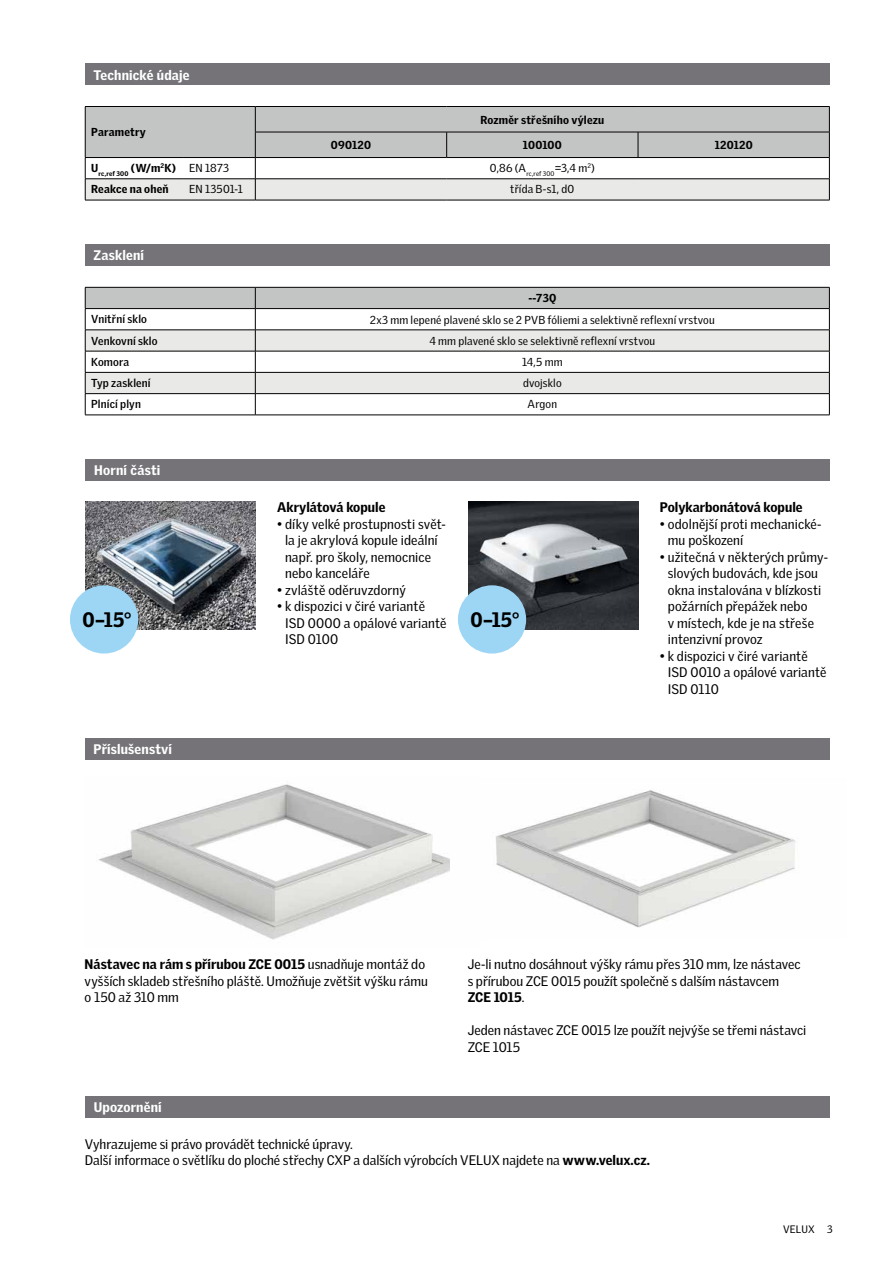
<style>
.page{position:relative;width:893px;height:1263px;background:#fff}
.page>*{position:absolute;margin:0;border:0;box-sizing:border-box;transform-origin:0 0}
.t1{font:900 20.4px "Velux Gothic";color:#000}
.t2{font:13.5px/16.5px "Velux Gothic";letter-spacing:.005em;color:#000}
.t3{font:900 13.5px "Velux Gothic";letter-spacing:.01em;color:#fff}
.t4{font:900 13.5px "Velux Gothic";color:#000}
.t5{font:11.25px "Velux Gothic";letter-spacing:.015em;color:#000}
.t6{font:900 11.25px "Velux Gothic";letter-spacing:.015em;color:#000}
.t7{font:700 11.25px "Velux Gothic";letter-spacing:.015em;color:#000}
.t8{font:10.5px "Velux Gothic";letter-spacing:.015em;color:#000}
.t9{font:900 6.45px "Velux Gothic";letter-spacing:.025em;color:#000}
.s1{font-weight:900}
</style>
<div class="page">
<div style="left:85px;top:245px;width:744px;height:21px;background:#757377"></div>
<svg style="left:85px;top:287px;width:745px;height:128px"></svg>
<hr style="left:85px;top:415px;width:170px;height:1px;background:#000">
<hr style="left:255px;top:415px;width:575px;height:1px;background:#000">
<div style="left:85px;top:1096px;width:744px;height:21px;background:#757377"></div>
<div style="left:85px;top:738px;width:744px;height:21px;background:#757377"></div>
<img style="left:98px;top:784px;width:352px;height:156px">
<img style="left:495px;top:790px;width:301px;height:138px">
<div style="left:85px;top:64px;width:744px;height:21px;background:#757377"></div>
<hr style="left:85px;top:200px;width:98px;height:1px;background:#000">
<hr style="left:183px;top:200px;width:72px;height:1px;background:#000">
<hr style="left:255px;top:200px;width:192px;height:1px;background:#000">
<hr style="left:447px;top:200px;width:191px;height:1px;background:#000">
<hr style="left:638px;top:200px;width:192px;height:1px;background:#000">
<svg style="left:85px;top:106px;width:745px;height:94px"></svg>
<div style="left:86px;top:459px;width:744px;height:22px;background:#757377"></div>
<img style="left:86px;top:502px;width:170px;height:127px">
<img style="left:469px;top:502px;width:169px;height:127px">
<div style="left:70px;top:585px;width:68px;height:68px;background:#9dd6f5;border-radius:50%"></div>
<div style="left:458px;top:585px;width:68px;height:68px;background:#9dd6f5;border-radius:50%"></div>
<p class="t3" style="left:94px;top:66px;width:97px">Technické údaje</p>
<p class="t6" style="left:91px;top:125px;width:56px">Parametry</p>
<p class="t6" style="left:480px;top:112px;width:126px">Rozměr střešního výlezu</p>
<p class="t6" style="left:331px;top:138px;width:42px">090120</p>
<p class="t6" style="left:523px;top:138px;width:40px">100100</p>
<p class="t6" style="left:715px;top:138px;width:39px">120120</p>
<p class="t9" style="left:91px;top:169px;width:139px"><sup>U</sup>rc,ref 300 <sup>(W/m</sup>2<sup>K)</sup> <sup>EN</sup> <sup>1873</sup></p>
<p class="t5" style="left:490px;top:161px;width:106px">0,86 (A<sub>rc,ref</sub> <sub>300</sub>=3,4 m<sup>2</sup>)</p>
<p class="t6" style="left:91px;top:182px;width:79px">Reakce na oheň</p>
<p class="t5" style="left:189px;top:183px;width:55px">EN 13501-1</p>
<p class="t5" style="left:510px;top:183px;width:66px">třída B-s1, d0</p>
<p class="t3" style="left:94px;top:247px;width:52px">Zasklení</p>
<p class="t6" style="left:528px;top:291px;width:30px">--73Q</p>
<p class="t7" style="left:91px;top:313px;width:57px">Vnitřní sklo</p>
<p class="t5" style="left:370px;top:313px;width:346px">2x3 mm lepené plavené sklo se 2 PVB fóliemi a selektivně reflexní vrstvou</p>
<p class="t7" style="left:91px;top:334px;width:68px">Venkovní sklo</p>
<p class="t5" style="left:429px;top:334px;width:227px">4 mm plavené sklo se selektivně reflexní vrstvou</p>
<p class="t7" style="left:91px;top:355px;width:40px">Komora</p>
<p class="t5" style="left:522px;top:355px;width:42px">14,5 mm</p>
<p class="t7" style="left:91px;top:376px;width:61px">Typ zasklení</p>
<p class="t5" style="left:523px;top:376px;width:40px">dvojsklo</p>
<p class="t7" style="left:91px;top:397px;width:51px">Plnící plyn</p>
<p class="t5" style="left:528px;top:397px;width:31px">Argon</p>
<p class="t3" style="left:94px;top:462px;width:68px">Horní části</p>
<p class="t4" style="left:277px;top:499px;width:110px">Akrylátová kopule</p>
<p class="t2" style="left:285px;top:515px;width:162px;text-indent:-8px">• díky velké prostupnosti svět&shy;la je akrylová kopule ideální např. pro školy, nemocnice nebo kanceláře</p>
<p class="t2" style="left:277px;top:581px;width:130px">• zvláště oděruvzdorný</p>
<p class="t2" style="left:285px;top:598px;width:163px;text-indent:-8px">• k dispozici v čiré variantě<br>ISD 0000 a opálové variantě<br>ISD 0100</p>
<h1 class="t1" style="left:83px;top:607px;width:51px">0–15°</h1>
<h1 class="t1" style="left:471px;top:607px;width:51px">0–15°</h1>
<p class="t3" style="left:94px;top:740px;width:80px">Příslušenství</p>
<p class="t4" style="left:660px;top:499px;width:144px">Polykarbonátová kopule</p>
<p class="t2" style="left:668px;top:515px;width:155px;text-indent:-8px">• odolnější proti mechanické&shy;mu poškození</p>
<p class="t2" style="left:668px;top:548px;width:162px;text-indent:-8px">• užitečná v některých průmy&shy;slových budovách, kde jsou okna instalována v blízkosti požárních přepážek nebo<br>v místech, kde je na střeše intenzivní provoz</p>
<p class="t2" style="left:668px;top:647px;width:160px;text-indent:-8px">• k dispozici v čiré variantě<br>ISD 0010 a opálové variantě<br>ISD 0110</p>
<p class="t2" style="left:85px;top:956px;width:345px"><span class="s1">Nástavec na rám s přírubou ZCE 0015</span> usnadňuje montáž do vyšších skladeb střešního pláště. Umožňuje zvětšit výšku rámu o 150 až 310 mm</p>
<p class="t2" style="left:468px;top:956px;width:334px">Je-li nutno dosáhnout výšky rámu přes 310 mm, lze nástavec s přírubou ZCE 0015 použít společně s dalším nástavcem<br><span class="s1">ZCE 1015</span>.</p>
<p class="t2" style="left:468px;top:1022px;width:340px">Jeden nástavec ZCE 0015 lze použít nejvýše se třemi nástavci<br>ZCE 1015</p>
<p class="t3" style="left:94px;top:1098px;width:69px">Upozornění</p>
<p class="t2" style="left:85px;top:1135px;width:567px">Vyhrazujeme si právo provádět technické úpravy.<br>Další informace o světlíku do ploché střechy CXP a dalších výrobcích VELUX najdete na <span class="s1">www.velux.cz.</span></p>
<p class="t8" style="left:783px;top:1223px;width:51px">VELUX 3</p>
</div>
